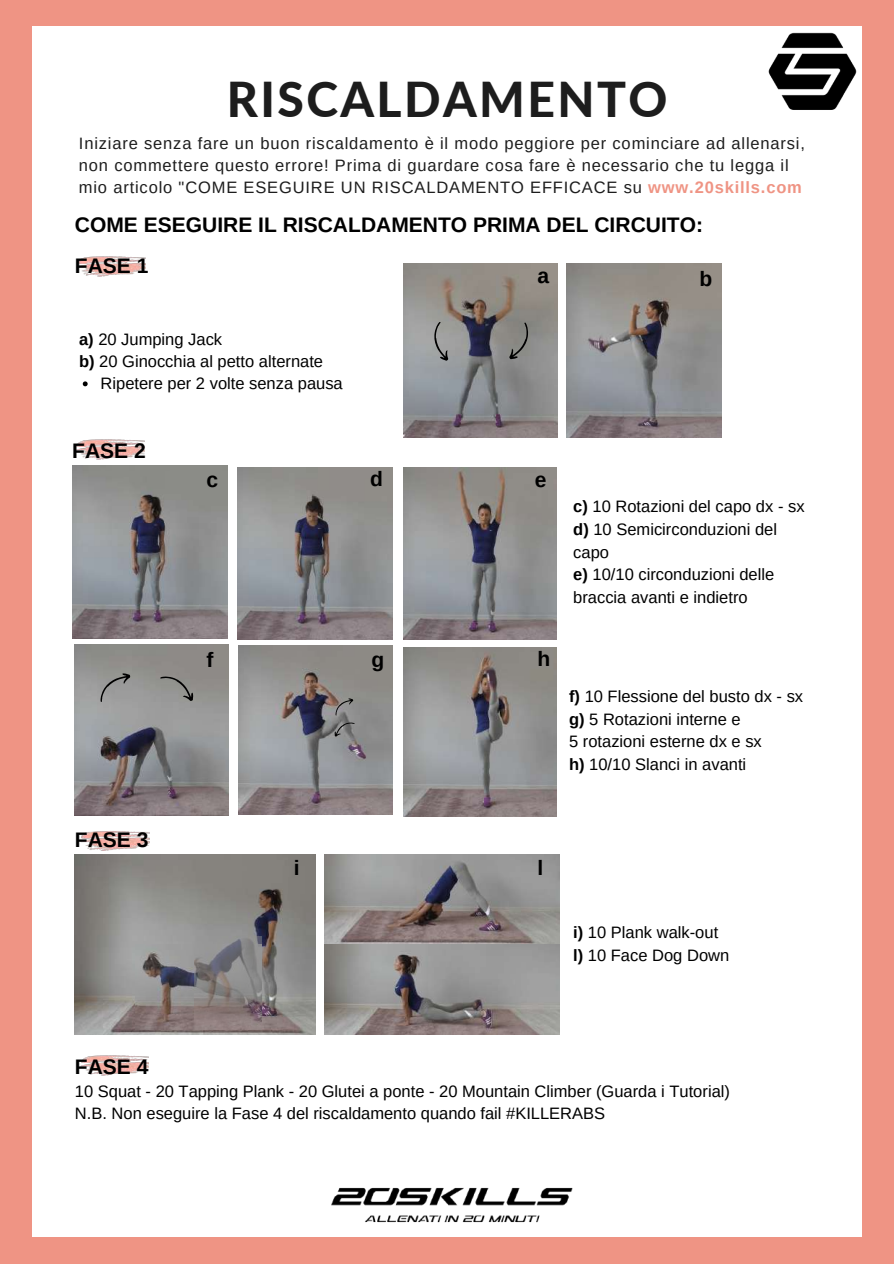
<style>
.page{position:relative;width:894px;height:1264px;background:#fff}
.page>*{position:absolute;margin:0;border:0;box-sizing:border-box;transform-origin:0 0}
.t1{font:800 48px "Lato";letter-spacing:.05em;color:#1d1d1d}
.t2{font:700 21px/41.5px "Arimo";color:#000}
.t3{font:16.5px/22.5px "Arimo";color:#000}
.t4{font:16.5px/22.4px "Arimo";letter-spacing:.05em;color:#1d1d1d}
.s1{font-weight:700;color:#ef9484}
.s2{font-weight:700}
</style>
<div class="page">
<div style="left:0;top:0;width:893px;height:1263px;background:#ef9484"></div>
<div style="left:32px;top:26px;width:829px;height:1211px;background:#fff"></div>
<img style="left:768px;top:32px;width:89px;height:78px">
<img style="left:331px;top:1187px;width:242px;height:36px">
<img style="left:403px;top:263px;width:154px;height:174px">
<img style="left:566px;top:263px;width:155px;height:174px">
<img style="left:72px;top:466px;width:156px;height:172px">
<img style="left:237px;top:467px;width:156px;height:172px">
<img style="left:403px;top:467px;width:153px;height:172px">
<img style="left:75px;top:644px;width:153px;height:171px">
<img style="left:239px;top:646px;width:153px;height:168px">
<img style="left:403px;top:647px;width:153px;height:169px">
<img style="left:75px;top:854px;width:240px;height:180px">
<img style="left:135px;top:944px;width:126px;height:85px">
<img style="left:195px;top:936px;width:66px;height:85px">
<img style="left:325px;top:854px;width:234px;height:180px">
<svg style="left:506px;top:322px;width:28px;height:40px"></svg>
<svg style="left:429px;top:321px;width:21px;height:42px"></svg>
<svg style="left:94px;top:669px;width:38px;height:33px"></svg>
<svg style="left:160px;top:669px;width:37px;height:34px"></svg>
<svg style="left:332px;top:696px;width:23px;height:42px"></svg>
<img style="left:76px;top:256px;width:69px;height:21px">
<svg style="left:83px;top:381px;width:5px;height:5px"></svg>
<img style="left:75px;top:439px;width:70px;height:27px">
<img style="left:79px;top:831px;width:70px;height:26px">
<img style="left:80px;top:1055px;width:69px;height:21px">
<h1 class="t1" style="left:227px;top:70px;width:442px">RISCALDAMENTO</h1>
<p class="t4" style="left:79px;top:132px;width:727px">Iniziare senza fare un buon riscaldamento è il modo peggiore per cominciare ad allenarsi, non commettere questo errore! Prima di guardare cosa fare è necessario che tu legga il mio articolo "COME ESEGUIRE UN RISCALDAMENTO EFFICACE su <span class="s1">www.20skills.com</span></p>
<p class="t2" style="left:75px;top:204px;width:629px">COME ESEGUIRE IL RISCALDAMENTO PRIMA DEL CIRCUITO:<br>FASE 1</p>
<p class="t2" style="left:537px;top:255px;width:13px">a</p>
<p class="t2" style="left:699px;top:258px;width:14px">b</p>
<p class="t3" style="left:79px;top:328px;width:245px;line-height:22px"><span class="s2">a)</span> 20 Jumping Jack<br><span class="s2">b)</span> 20 Ginocchia al petto alternate</p>
<p class="t3" style="left:100px;top:372px;width:244px">Ripetere per 2 volte senza pausa</p>
<p class="t2" style="left:72px;top:430px;width:75px">FASE 2</p>
<p class="t2" style="left:75px;top:818px;width:75px">FASE 3</p>
<p class="t2" style="left:206px;top:459px;width:13px">c</p>
<p class="t2" style="left:370px;top:457px;width:14px">d</p>
<p class="t2" style="left:535px;top:459px;width:13px">e</p>
<p class="t2" style="left:206px;top:639px;width:8px">f</p>
<p class="t2" style="left:371px;top:639px;width:14px">g</p>
<p class="t2" style="left:537px;top:637px;width:14px">h</p>
<p class="t3" style="left:573px;top:495px;width:233px"><span class="s2">c)</span> 10 Rotazioni del capo dx - sx <span class="s2">d)</span> 10 Semicirconduzioni del capo<br><span class="s2">e)</span> 10/10 circonduzioni delle braccia avanti e indietro</p>
<p class="t3" style="left:569px;top:685px;width:235px"><span class="s2">f)</span> 10 Flessione del busto dx - sx <span class="s2">g)</span> 5 Rotazioni interne e<br>5 rotazioni esterne dx e sx<br><span class="s2">h)</span> 10/10 Slanci in avanti</p>
<p class="t2" style="left:294px;top:846px;width:7px">i</p>
<p class="t2" style="left:537px;top:846px;width:7px">l</p>
<p class="t3" style="left:573px;top:921px;width:157px"><span class="s2">i)</span> 10 Plank walk-out <span class="s2">l)</span> 10 Face Dog Down</p>
<p class="t2" style="left:75px;top:1046px;width:75px">FASE 4</p>
<p class="t3" style="left:75px;top:1080px;width:656px;line-height:22px">10 Squat - 20 Tapping Plank - 20 Glutei a ponte - 20 Mountain Climber (Guarda i Tutorial)<br>N.B. Non eseguire la Fase 4 del riscaldamento quando fail #KILLERABS</p>
</div>
